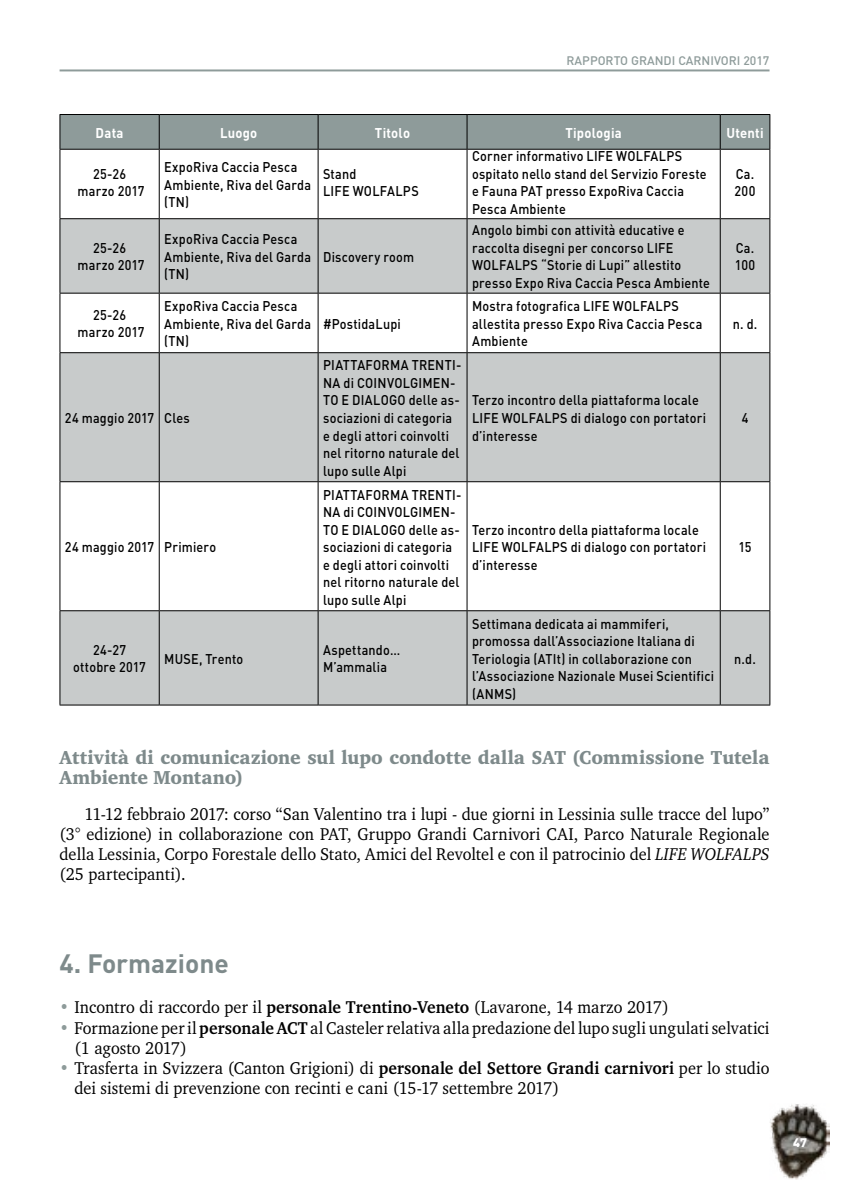
<style>
.page{position:relative;width:844px;height:1191px;background:#fff}
.page>*{position:absolute;margin:0;border:0;box-sizing:border-box;transform-origin:0 0}
.t1{font:700 26.25px "DIN";color:#7e8a8b}
.t2{font:900 19.25px/20.1px "Charter BT Pro";letter-spacing:-.005em;color:#7e8a8b;scale:.93 1}
.t3{font:17.5px/20.1px "Charter BT Pro";letter-spacing:.005em;color:#000;scale:.93 1}
.t4{font:500 14px/17.5px "DIN";letter-spacing:.015em;color:#000;scale:.9 1}
.t5{font:700 14px "DIN";letter-spacing:.02em;color:#fff;scale:.93 1}
.t6{font:500 12.25px "DIN";color:#8e9b9a}
.t7{font:900 12.25px "DIN";color:#fff}
.s1{font-style:italic}
.s2{color:#8e9b9a}
.s3{font-weight:700}
</style>
<div class="page">
<img style="left:770px;top:1104px;width:59px;height:75px">
<hr style="left:60px;top:69px;width:709px;height:2px;background:#8e9b9a">
<div style="left:61px;top:115px;width:708px;height:34px;background:#8e9b9a"></div>
<svg style="left:61px;top:219px;width:708px;height:485px;fill:#c8cbcb"></svg>
<hr style="left:60px;top:114px;width:99px;height:1px;background:#000">
<hr style="left:60px;top:115px;width:1px;height:34px;background:#000">
<hr style="left:159px;top:114px;width:159px;height:1px;background:#000">
<hr style="left:159px;top:115px;width:1px;height:34px;background:#000">
<hr style="left:318px;top:114px;width:149px;height:1px;background:#000">
<hr style="left:317px;top:115px;width:1px;height:34px;background:#000">
<hr style="left:467px;top:114px;width:253px;height:1px;background:#000">
<hr style="left:466px;top:115px;width:1px;height:34px;background:#000">
<hr style="left:720px;top:114px;width:50px;height:1px;background:#000">
<hr style="left:719px;top:115px;width:1px;height:34px;background:#000">
<hr style="left:769px;top:115px;width:1px;height:34px;background:#000">
<hr style="left:60px;top:149px;width:99px;height:1px;background:#000">
<hr style="left:60px;top:150px;width:1px;height:68px;background:#000">
<hr style="left:159px;top:149px;width:159px;height:1px;background:#000">
<hr style="left:159px;top:150px;width:1px;height:68px;background:#000">
<hr style="left:318px;top:149px;width:149px;height:1px;background:#000">
<hr style="left:317px;top:150px;width:1px;height:68px;background:#000">
<hr style="left:467px;top:149px;width:253px;height:1px;background:#000">
<hr style="left:466px;top:150px;width:1px;height:68px;background:#000">
<hr style="left:720px;top:149px;width:50px;height:1px;background:#000">
<hr style="left:719px;top:150px;width:1px;height:68px;background:#000">
<hr style="left:769px;top:150px;width:1px;height:68px;background:#000">
<hr style="left:60px;top:218px;width:99px;height:1px;background:#000">
<hr style="left:60px;top:219px;width:1px;height:74px;background:#000">
<hr style="left:159px;top:218px;width:159px;height:1px;background:#000">
<hr style="left:159px;top:219px;width:1px;height:74px;background:#000">
<hr style="left:318px;top:218px;width:149px;height:1px;background:#000">
<hr style="left:317px;top:219px;width:1px;height:74px;background:#000">
<hr style="left:467px;top:218px;width:253px;height:1px;background:#000">
<hr style="left:466px;top:219px;width:1px;height:74px;background:#000">
<hr style="left:720px;top:218px;width:50px;height:1px;background:#000">
<hr style="left:719px;top:219px;width:1px;height:74px;background:#000">
<hr style="left:769px;top:219px;width:1px;height:74px;background:#000">
<hr style="left:60px;top:293px;width:99px;height:1px;background:#000">
<hr style="left:60px;top:293px;width:1px;height:59px;background:#000">
<hr style="left:159px;top:293px;width:159px;height:1px;background:#000">
<hr style="left:159px;top:293px;width:1px;height:59px;background:#000">
<hr style="left:318px;top:293px;width:149px;height:1px;background:#000">
<hr style="left:317px;top:293px;width:1px;height:59px;background:#000">
<hr style="left:467px;top:293px;width:253px;height:1px;background:#000">
<hr style="left:466px;top:293px;width:1px;height:59px;background:#000">
<hr style="left:720px;top:293px;width:50px;height:1px;background:#000">
<hr style="left:719px;top:293px;width:1px;height:59px;background:#000">
<hr style="left:769px;top:293px;width:1px;height:59px;background:#000">
<hr style="left:60px;top:352px;width:99px;height:1px;background:#000">
<hr style="left:60px;top:353px;width:1px;height:128px;background:#000">
<hr style="left:159px;top:352px;width:159px;height:1px;background:#000">
<hr style="left:159px;top:353px;width:1px;height:128px;background:#000">
<hr style="left:318px;top:352px;width:149px;height:1px;background:#000">
<hr style="left:317px;top:353px;width:1px;height:128px;background:#000">
<hr style="left:467px;top:352px;width:253px;height:1px;background:#000">
<hr style="left:466px;top:353px;width:1px;height:128px;background:#000">
<hr style="left:720px;top:352px;width:50px;height:1px;background:#000">
<hr style="left:719px;top:353px;width:1px;height:128px;background:#000">
<hr style="left:769px;top:353px;width:1px;height:128px;background:#000">
<hr style="left:60px;top:481px;width:99px;height:1px;background:#000">
<hr style="left:60px;top:482px;width:1px;height:128px;background:#000">
<hr style="left:159px;top:481px;width:159px;height:1px;background:#000">
<hr style="left:159px;top:482px;width:1px;height:128px;background:#000">
<hr style="left:318px;top:481px;width:149px;height:1px;background:#000">
<hr style="left:317px;top:482px;width:1px;height:128px;background:#000">
<hr style="left:467px;top:481px;width:253px;height:1px;background:#000">
<hr style="left:466px;top:482px;width:1px;height:128px;background:#000">
<hr style="left:720px;top:481px;width:50px;height:1px;background:#000">
<hr style="left:719px;top:482px;width:1px;height:128px;background:#000">
<hr style="left:769px;top:482px;width:1px;height:128px;background:#000">
<hr style="left:60px;top:610px;width:99px;height:1px;background:#000">
<hr style="left:60px;top:611px;width:1px;height:93px;background:#000">
<hr style="left:159px;top:610px;width:159px;height:1px;background:#000">
<hr style="left:159px;top:611px;width:1px;height:93px;background:#000">
<hr style="left:318px;top:610px;width:149px;height:1px;background:#000">
<hr style="left:317px;top:611px;width:1px;height:93px;background:#000">
<hr style="left:467px;top:610px;width:253px;height:1px;background:#000">
<hr style="left:466px;top:611px;width:1px;height:93px;background:#000">
<hr style="left:720px;top:610px;width:50px;height:1px;background:#000">
<hr style="left:719px;top:611px;width:1px;height:93px;background:#000">
<hr style="left:769px;top:611px;width:1px;height:93px;background:#000">
<hr style="left:60px;top:704px;width:99px;height:1px;background:#000">
<hr style="left:159px;top:704px;width:159px;height:1px;background:#000">
<hr style="left:318px;top:704px;width:149px;height:1px;background:#000">
<hr style="left:467px;top:704px;width:253px;height:1px;background:#000">
<hr style="left:720px;top:704px;width:50px;height:1px;background:#000">
<p class="t6" style="left:566px;top:52px;width:204px">RAPPORTO GRANDI CARNIVORI 2017</p>
<p class="t5" style="left:96px;top:123px;width:32px">Data</p>
<p class="t5" style="left:220px;top:123px;width:42px">Luogo</p>
<p class="t5" style="left:375px;top:123px;width:39px">Titolo</p>
<p class="t5" style="left:565px;top:123px;width:62px">Tipologia</p>
<p class="t5" style="left:726px;top:123px;width:41px">Utenti</p>
<p class="t4" style="left:78px;top:164px;width:76px;text-align:center">25-26 marzo 2017</p>
<p class="t4" style="left:164px;top:158px;width:165px">ExpoRiva Caccia Pesca<br>Ambiente, Riva del Garda (TN)</p>
<p class="t4" style="left:323px;top:164px;width:108px">Stand<br>LIFE WOLFALPS</p>
<p class="t4" style="left:472px;top:147px;width:262px">Corner informativo LIFE WOLFALPS ospitato nello stand del Servizio Foreste e Fauna PAT presso ExpoRiva Caccia<br>Pesca Ambiente</p>
<p class="t4" style="left:734px;top:164px;width:25px">Ca.<br>200</p>
<p class="t4" style="left:78px;top:239px;width:76px;text-align:center">25-26 marzo 2017</p>
<p class="t4" style="left:164px;top:230px;width:165px">ExpoRiva Caccia Pesca<br>Ambiente, Riva del Garda (TN)</p>
<p class="t4" style="left:78px;top:306px;width:76px;text-align:center">25-26 marzo 2017</p>
<p class="t4" style="left:164px;top:297px;width:165px">ExpoRiva Caccia Pesca<br>Ambiente, Riva del Garda (TN)</p>
<p class="t4" style="left:65px;top:409px;width:140px">24 maggio 2017 Cles</p>
<p class="t4" style="left:65px;top:538px;width:169px">24 maggio 2017 Primiero</p>
<p class="t4" style="left:323px;top:247px;width:103px">Discovery room</p>
<p class="t4" style="left:323px;top:314px;width:88px">#PostidaLupi</p>
<p class="t4" style="left:323px;top:356px;width:155px">PIATTAFORMA TRENTI-<br>NA di COINVOLGIMEN-<br>TO E DIALOGO delle as&shy;sociazioni di categoria e degli attori coinvolti nel ritorno naturale del lupo sulle Alpi</p>
<p class="t4" style="left:323px;top:485px;width:155px">PIATTAFORMA TRENTI-<br>NA di COINVOLGIMEN-<br>TO E DIALOGO delle as&shy;sociazioni di categoria e degli attori coinvolti nel ritorno naturale del lupo sulle Alpi</p>
<p class="t4" style="left:73px;top:640px;width:82px;text-align:center">24-27 ottobre 2017</p>
<p class="t4" style="left:164px;top:649px;width:89px">MUSE, Trento</p>
<p class="t4" style="left:323px;top:640px;width:87px">Aspettando…<br>M’ammalia</p>
<p class="t4" style="left:472px;top:221px;width:266px">Angolo bimbi con attività educative e raccolta disegni per concorso LIFE WOLFALPS “Storie di Lupi” allestito presso Expo Riva Caccia Pesca Ambiente</p>
<p class="t4" style="left:472px;top:297px;width:257px">Mostra fotografica LIFE WOLFALPS allestita presso Expo Riva Caccia Pesca<br>Ambiente</p>
<p class="t4" style="left:472px;top:391px;width:261px">Terzo incontro della piattaforma locale<br>LIFE WOLFALPS di dialogo con portatori d’interesse</p>
<p class="t4" style="left:472px;top:520px;width:261px">Terzo incontro della piattaforma locale<br>LIFE WOLFALPS di dialogo con portatori d’interesse</p>
<p class="t4" style="left:472px;top:614px;width:270px">Settimana dedicata ai mammiferi, promossa dall’Associazione Italiana di Teriologia (ATIt) in collaborazione con l’Associazione Nazionale Musei Scientifici (ANMS)</p>
<p class="t4" style="left:734px;top:239px;width:24px">Ca.<br>100</p>
<p class="t4" style="left:732px;top:314px;width:29px">n. d.</p>
<p class="t4" style="left:741px;top:409px;width:9px">4</p>
<p class="t4" style="left:738px;top:538px;width:16px">15</p>
<p class="t4" style="left:734px;top:649px;width:26px">n.d.</p>
<h2 class="t2" style="left:60px;top:747px;width:764px">Attività di comunicazione sul lupo condotte dalla SAT (Commissione Tutela<br>Ambiente Montano)</h2>
<p class="t3" style="left:60px;top:804px;width:764px;text-align:justify;text-indent:25px">11-12 febbraio 2017: corso “San Valentino tra i lupi - due giorni in Lessinia sulle tracce del lupo” (3° edizione) in collaborazione con PAT, Gruppo Grandi Carnivori CAI, Parco Naturale Regionale della Lessinia, Corpo Forestale dello Stato, Amici del Revoltel e con il patrocinio del <span class="s1">LIFE WOLFALPS </span>(25 partecipanti).</p>
<h1 class="t1" style="left:60px;top:946px;width:171px">4. Formazione</h1>
<p class="t3" style="left:60px;top:997px;width:656px"><span class="s2">•</span> Incontro di raccordo per il <span class="s3">personale Trentino-Veneto</span> (Lavarone, 14 marzo 2017)</p>
<p class="t3" style="left:74px;top:1017px;width:748px;text-indent:-15px"><span class="s2">•</span> Formazione per il <span class="s3">personale ACT</span> al Casteler relativa alla predazione del lupo sugli ungulati selvatici (1 agosto 2017)</p>
<p class="t3" style="left:74px;top:1057px;width:748px;text-indent:-15px"><span class="s2">•</span> Trasferta in Svizzera (Canton Grigioni) di <span class="s3">personale del Settore Grandi carnivori</span> per lo studio dei sistemi di prevenzione con recinti e cani (15-17 settembre 2017)</p>
<p class="t7" style="left:793px;top:1134px;width:15px">47</p>
</div>
